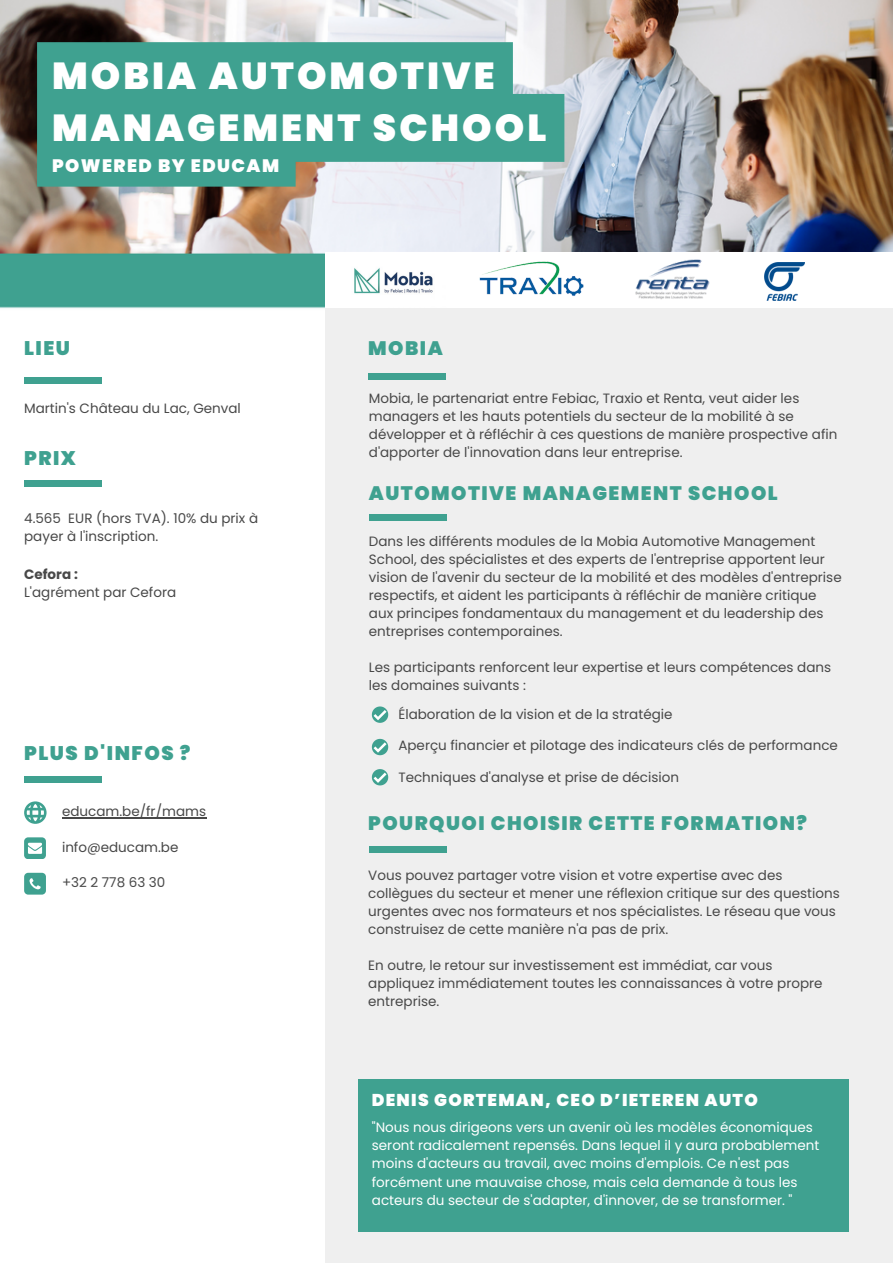
<style>
.page{position:relative;width:893px;height:1264px;background:#fff}
.page>*{position:absolute;margin:0;border:0;box-sizing:border-box;transform-origin:0 0}
.t1{font:900 37.5px/51.8px "Poppins";letter-spacing:.08em;color:#fff}
.t2{font:900 19.65px "Poppins";letter-spacing:.075em;color:#3fa190}
.t3{font:900 19.5px "Poppins";letter-spacing:.075em;color:#3fa190}
.t4{font:900 18px "Poppins";letter-spacing:.08em;color:#fff}
.t5{font:900 17.1px "Poppins";letter-spacing:.075em;color:#fff}
.t6{font:13.5px/18px "Poppins";color:#484848}
.t7{font:13.5px/18px "Poppins";color:#fff}
.t8{font:700 13.5px "Poppins";color:#484848}
</style>
<div class="page">
<img style="left:0;top:0;width:892px;height:309px">
<div style="left:325px;top:307px;width:567px;height:955px;background:#efefef"></div>
<div style="left:24px;top:775px;width:78px;height:7px;background:#3fa190"></div>
<svg style="left:24px;top:837px;width:21px;height:21px"></svg>
<svg style="left:24px;top:872px;width:21px;height:22px"></svg>
<div style="left:368px;top:373px;width:78px;height:6px;background:#3fa190"></div>
<div style="left:369px;top:514px;width:77px;height:7px;background:#3fa190"></div>
<svg style="left:372px;top:706px;width:16px;height:16px"></svg>
<div style="left:24px;top:480px;width:78px;height:7px;background:#3fa190"></div>
<svg style="left:24px;top:801px;width:23px;height:22px"></svg>
<div style="left:24px;top:377px;width:78px;height:6px;background:#3fa190"></div>
<div style="left:358px;top:1079px;width:490px;height:152px;background:#3fa190"></div>
<svg style="left:372px;top:739px;width:16px;height:16px"></svg>
<svg style="left:372px;top:769px;width:16px;height:16px"></svg>
<div style="left:325px;top:251px;width:567px;height:56px;background:#fff"></div>
<img style="left:354px;top:268px;width:79px;height:26px">
<img style="left:479px;top:261px;width:105px;height:35px">
<img style="left:635px;top:259px;width:75px;height:40px">
<img style="left:765px;top:263px;width:39px;height:37px">
<div style="left:369px;top:846px;width:77px;height:6px;background:#3fa190"></div>
<svg style="left:37px;top:42px;width:527px;height:145px;background:#53a99a"></svg>
<hr style="left:62px;top:817px;width:144px;height:1px;background:#484848">
<p class="t1" style="left:52px;top:50px;width:495px">MOBIA AUTOMOTIVE<br>MANAGEMENT SCHOOL</p>
<p class="t4" style="left:52px;top:153px;width:228px">POWERED BY EDUCAM</p>
<p class="t2" style="left:24px;top:334px;width:47px">LIEU</p>
<p class="t6" style="left:24px;top:400px;width:218px">Martin's Château du Lac, Genval</p>
<p class="t2" style="left:24px;top:444px;width:53px">PRIX</p>
<p class="t6" style="left:24px;top:509px;width:235px">4.565 EUR (hors TVA). 10% du prix à payer à l'inscription.</p>
<p class="t8" style="left:24px;top:564px;width:55px">Cefora :</p>
<p class="t6" style="left:24px;top:583px;width:153px">L'agrément par Cefora</p>
<h1 class="t2" style="left:24px;top:739px;width:168px">PLUS D'INFOS ?</h1>
<h3 class="t6" style="left:62px;top:802px;width:146px">educam.be/fr/mams</h3>
<p class="t6" style="left:62px;top:838px;width:118px">info@educam.be</p>
<h2 class="t6" style="left:62px;top:873px;width:105px">+32 2 778 63 30</h2>
<p class="t3" style="left:368px;top:334px;width:76px">MOBIA</p>
<h2 class="t6" style="left:369px;top:389px;width:470px">Mobia, le partenariat entre Febiac, Traxio et Renta, veut aider les managers et les hauts potentiels du secteur de la mobilité à se développer et à réfléchir à ces questions de manière prospective afin d'apporter de l'innovation dans leur entreprise.</h2>
<p class="t3" style="left:369px;top:479px;width:410px">AUTOMOTIVE MANAGEMENT SCHOOL</p>
<h2 class="t6" style="left:369px;top:532px;width:474px">Dans les différents modules de la Mobia Automotive Management School, des spécialistes et des experts de l'entreprise apportent leur vision de l'avenir du secteur de la mobilité et des modèles d'entreprise respectifs, et aident les participants à réfléchir de manière critique aux principes fondamentaux du management et du leadership des entreprises contemporaines.</h2>
<p class="t6" style="left:369px;top:658px;width:464px">Les participants renforcent leur expertise et leurs compétences dans les domaines suivants :</p>
<p class="t6" style="left:398px;top:705px;width:275px">Élaboration de la vision et de la stratégie</p>
<h2 class="t6" style="left:398px;top:736px;width:441px">Aperçu financier et pilotage des indicateurs clés de performance</h2>
<p class="t6" style="left:398px;top:768px;width:282px">Techniques d'analyse et prise de décision</p>
<p class="t3" style="left:368px;top:809px;width:440px">POURQUOI CHOISIR CETTE FORMATION?</p>
<p class="t6" style="left:368px;top:865px;width:473px">Vous pouvez partager votre vision et votre expertise avec des collègues du secteur et mener une réflexion critique sur des questions urgentes avec nos formateurs et nos spécialistes. Le réseau que vous construisez de cette manière n'a pas de prix.</p>
<h2 class="t6" style="left:368px;top:955px;width:456px">En outre, le retour sur investissement est immédiat, car vous appliquez immédiatement toutes les connaissances à votre propre entreprise.</h2>
<p class="t5" style="left:372px;top:1087px;width:387px">DENIS GORTEMAN, CEO D’IETEREN AUTO</p>
<p class="t7" style="left:372px;top:1118px;width:449px">"Nous nous dirigeons vers un avenir où les modèles économiques seront radicalement repensés. Dans lequel il y aura probablement moins d'acteurs au travail, avec moins d'emplois. Ce n'est pas forcément une mauvaise chose, mais cela demande à tous les acteurs du secteur de s'adapter, d'innover, de se transformer. "</p>
</div>
